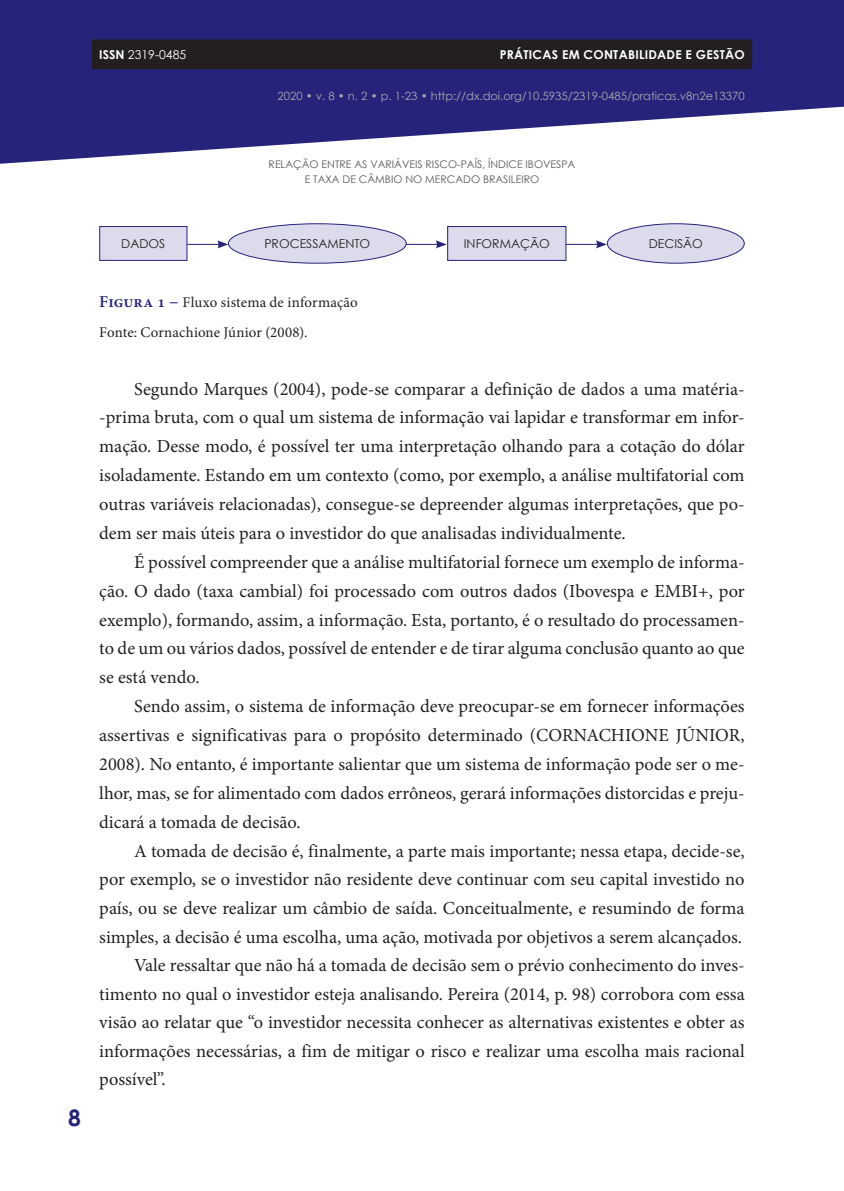
<style>
.page{position:relative;width:844px;height:1191px;background:#fff}
.page>*{position:absolute;margin:0;border:0;box-sizing:border-box;transform-origin:0 0}
.t1{font:700 22.75px "Century Gothic";color:#26237b}
.t2{font:18.38px/28.9px "Minion Pro";color:#231f20;text-align:justify}
.t3{font:14.88px/30.3px "Minion Pro";letter-spacing:.01em;color:#231f20}
.t4{font:12.25px "Century Gothic";color:#231f20}
.t5{font:700 12.25px "Century Gothic";letter-spacing:.02em;color:#fff}
.t6{font:12.25px "Century Gothic";color:#fff}
.t7{font:11.38px "Century Gothic";color:#a8a9ad}
.t8{font:10.5px/15.8px "Century Gothic";color:#57585a;text-align:center}
.s1{font-weight:700}
.s2{font-weight:600;font-size:16.62px;color:#26237b}
</style>
<div class="page">
<svg style="left:0;top:0;width:843px;height:164px;fill:#26237b"></svg>
<div style="left:92px;top:39px;width:660px;height:30px;background:#231f20"></div>
<div style="left:607px;top:224px;width:137px;height:39px;background:#dcdbeb;border-radius:50%"></div>
<div style="left:606px;top:223px;width:138px;height:41px;border:1px solid #26237b;border-radius:50%"></div>
<div style="left:100px;top:226px;width:87px;height:34px;background:#dcdbeb"></div>
<div style="left:99px;top:226px;width:88px;height:35px;border:1px solid #26237b"></div>
<div style="left:447px;top:226px;width:118px;height:34px;background:#dcdbeb"></div>
<div style="left:447px;top:226px;width:119px;height:35px;border:1px solid #26237b"></div>
<div style="left:228px;top:224px;width:178px;height:39px;background:#dcdbeb;border-radius:50%"></div>
<div style="left:228px;top:223px;width:178px;height:41px;border:1px solid #26237b;border-radius:50%"></div>
<hr style="left:187px;top:244px;width:33px;height:1px;background:#26237b">
<svg style="left:217px;top:240px;width:11px;height:8px"></svg>
<hr style="left:406px;top:244px;width:32px;height:1px;background:#26237b">
<svg style="left:435px;top:240px;width:11px;height:8px"></svg>
<hr style="left:566px;top:244px;width:32px;height:1px;background:#26237b">
<svg style="left:595px;top:240px;width:11px;height:8px"></svg>
<p class="t6" style="left:99px;top:46px;width:88px"><span class="s1">ISSN</span> 2319-0485</p>
<p class="t5" style="left:499px;top:45px;width:246px">PRÁTICAS EM CONTABILIDADE E GESTÃO</p>
<p class="t7" style="left:277px;top:88px;width:468px">2020 • v. 8 • n. 2 • p. 1-23 • http://dx.doi.org/10.5935/2319-0485/praticas.v8n2e13370</p>
<p class="t8" style="left:268px;top:156px;width:308px">RELAÇÃO ENTRE AS VARIÁVEIS RISCO-PAÍS, ÍNDICE IBOVESPA<br>E TAXA DE CÂMBIO NO MERCADO BRASILEIRO</p>
<p class="t1" style="left:68px;top:1100px;width:14px">8</p>
<p class="t4" style="left:121px;top:235px;width:46px">DADOS</p>
<p class="t4" style="left:264px;top:235px;width:107px">PROCESSAMENTO</p>
<p class="t4" style="left:463px;top:235px;width:87px">INFORMAÇÃO</p>
<p class="t4" style="left:648px;top:235px;width:56px">DECISÃO</p>
<p class="t3" style="left:99px;top:287px;width:260px"><span class="s2">Figura 1 −</span> Fluxo sistema de informação<br>Fonte: Cornachione Júnior (2008).</p>
<p class="t2" style="left:99px;top:374px;width:646px;text-indent:35px">Segundo Marques (2004), pode-se comparar a definição de dados a uma matéria--prima bruta, com o qual um sistema de informação vai lapidar e transformar em infor&shy;mação. Desse modo, é possível ter uma interpretação olhando para a cotação do dólar isoladamente. Estando em um contexto (como, por exemplo, a análise multifatorial com outras variáveis relacionadas), consegue-se depreender algumas interpretações, que po&shy;dem ser mais úteis para o investidor do que analisadas individualmente.</p>
<p class="t2" style="left:99px;top:547px;width:646px;text-indent:35px">É possível compreender que a análise multifatorial fornece um exemplo de informa&shy;ção. O dado (taxa cambial) foi processado com outros dados (Ibovespa e EMBI+, por exemplo), formando, assim, a informação. Esta, portanto, é o resultado do processamen&shy;to de um ou vários dados, possível de entender e de tirar alguma conclusão quanto ao que se está vendo.</p>
<p class="t2" style="left:99px;top:692px;width:646px;text-indent:35px">Sendo assim, o sistema de informação deve preocupar-se em fornecer informações assertivas e significativas para o propósito determinado (CORNACHIONE JÚNIOR, 2008). No entanto, é importante salientar que um sistema de informação pode ser o me&shy;lhor, mas, se for alimentado com dados errôneos, gerará informações distorcidas e preju&shy;dicará a tomada de decisão.</p>
<p class="t2" style="left:134px;top:836px;width:612px">A tomada de decisão é, finalmente, a parte mais importante; nessa etapa, decide-se,</p>
<p class="t2" style="left:99px;top:865px;width:646px">por exemplo, se o investidor não residente deve continuar com seu capital investido no</p>
<p class="t2" style="left:99px;top:893px;width:646px">país, ou se deve realizar um câmbio de saída. Conceitualmente, e resumindo de forma</p>
<p class="t2" style="left:99px;top:922px;width:644px">simples, a decisão é uma escolha, uma ação, motivada por objetivos a serem alcançados.</p>
<p class="t2" style="left:134px;top:950px;width:612px">Vale ressaltar que não há a tomada de decisão sem o prévio conhecimento do inves-</p>
<p class="t2" style="left:99px;top:979px;width:646px">timento no qual o investidor esteja analisando. Pereira (2014, p. 98) corrobora com essa</p>
<p class="t2" style="left:99px;top:1008px;width:646px">visão ao relatar que “o investidor necessita conhecer as alternativas existentes e obter as</p>
<p class="t2" style="left:99px;top:1036px;width:646px">informações necessárias, a fim de mitigar o risco e realizar uma escolha mais racional</p>
<p class="t2" style="left:99px;top:1065px;width:68px">possível”.</p>
</div>
